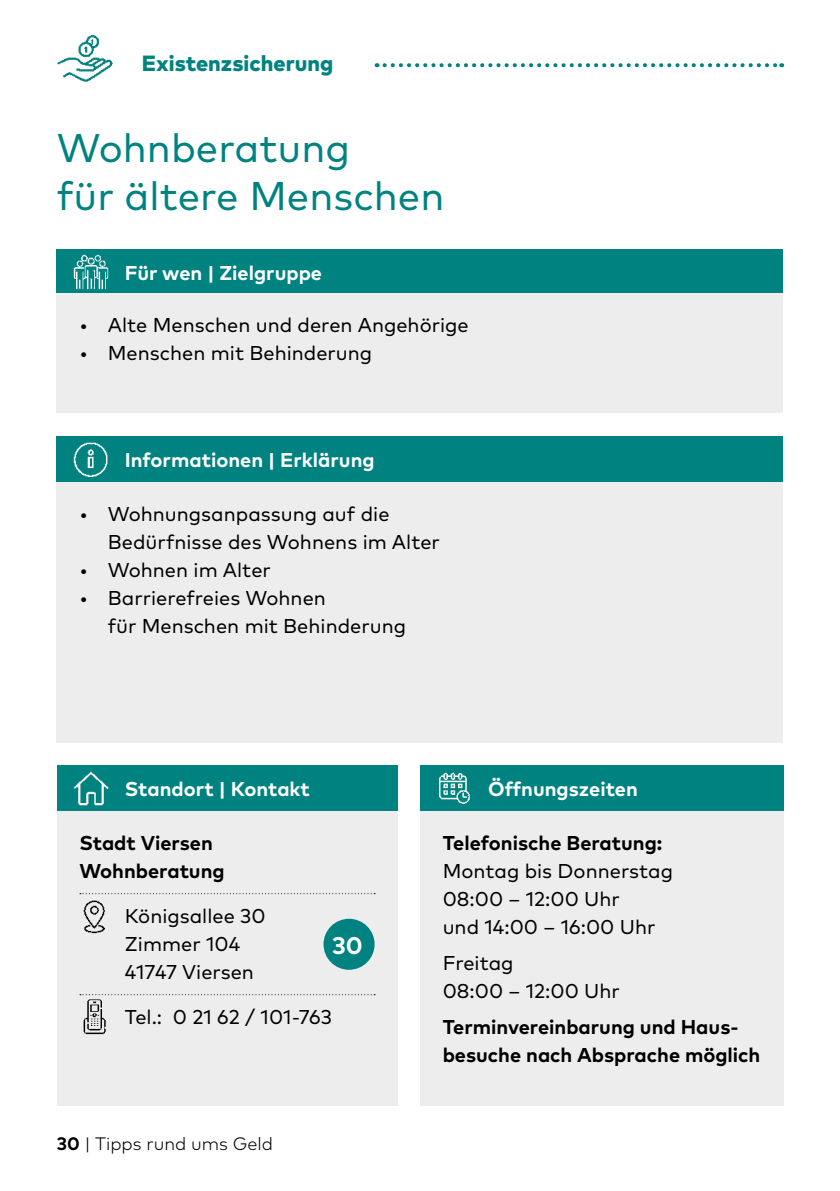
<style>
.page{position:relative;width:840px;height:1191px;background:#fff}
.page>*{position:absolute;margin:0;border:0;box-sizing:border-box;transform-origin:0 0}
.t1{font:40px/48px "Mark Pro";color:#008380}
.t2{font:700 24px "Mark Pro";color:#fff}
.t3{font:800 22px "Mark Pro";color:#008380}
.t4{font:20px/28px "Mark Pro";color:#000}
.t5{font:700 20px/28px "Mark Pro";color:#000}
.t6{font:700 20px "Mark Pro";color:#fff}
.t7{font:300 18px "Mark Pro";color:#000}
.s1{font-weight:700}
</style>
<div class="page">
<div style="left:57px;top:249px;width:725px;height:46px;background:#008380"></div>
<div style="left:57px;top:437px;width:725px;height:45px;background:#008380"></div>
<div style="left:57px;top:293px;width:725px;height:119px;background:#ededed"></div>
<div style="left:57px;top:482px;width:725px;height:261px;background:#ededed"></div>
<img style="left:73px;top:254px;width:36px;height:36px">
<img style="left:73px;top:442px;width:35px;height:35px">
<div style="left:57px;top:765px;width:340px;height:46px;background:#008380"></div>
<div style="left:57px;top:811px;width:340px;height:295px;background:#ededed"></div>
<svg style="left:80px;top:893px;width:295px;height:1px"></svg>
<svg style="left:80px;top:994px;width:295px;height:1px"></svg>
<img style="left:83px;top:900px;width:22px;height:34px">
<img style="left:83px;top:999px;width:23px;height:36px">
<img style="left:73px;top:771px;width:36px;height:35px">
<div style="left:420px;top:765px;width:362px;height:46px;background:#008380"></div>
<div style="left:420px;top:811px;width:362px;height:295px;background:#ededed"></div>
<img style="left:439px;top:772px;width:31px;height:32px">
<div style="left:323px;top:918px;width:51px;height:51px;background:#008380;border-radius:50%"></div>
<img style="left:57px;top:35px;width:56px;height:47px">
<svg style="left:384px;top:63px;width:397px;height:4px"></svg>
<p class="t3" style="left:142px;top:46px;width:193px">Existenzsicherung</p>
<h1 class="t1" style="left:57px;top:121px;width:389px">Wohnberatung<br>für ältere Menschen</h1>
<p class="t6" style="left:125px;top:258px;width:199px">Für wen | Zielgruppe</p>
<p class="t4" style="left:79px;top:309px;width:390px">• Alte Menschen und deren Angehörige</p>
<p class="t4" style="left:79px;top:337px;width:294px">• Menschen mit Behinderung</p>
<p class="t6" style="left:125px;top:445px;width:251px">Informationen | Erklärung</p>
<p class="t4" style="left:108px;top:498px;width:333px;text-indent:-28px">• Wohnungsanpassung auf die<br>Bedürfnisse des Wohnens im Alter</p>
<p class="t4" style="left:79px;top:554px;width:193px">• Wohnen im Alter</p>
<p class="t4" style="left:108px;top:582px;width:300px;text-indent:-28px">• Barrierefreies Wohnen<br>für Menschen mit Behinderung</p>
<p class="t6" style="left:125px;top:774px;width:186px">Standort | Kontakt</p>
<p class="t5" style="left:79px;top:826px;width:147px">Stadt Viersen<br>Wohnberatung</p>
<p class="t4" style="left:125px;top:900px;width:142px">Königsallee 30<br>Zimmer 104<br>41747 Viersen</p>
<p class="t4" style="left:125px;top:1001px;width:208px">Tel.: 0 21 62 / 101-763</p>
<p class="t2" style="left:332px;top:927px;width:32px">30</p>
<p class="t7" style="left:57px;top:1130px;width:218px"><span class="s1">30</span> | Tipps rund ums Geld</p>
<p class="t6" style="left:488px;top:774px;width:151px">Öffnungszeiten</p>
<p class="t5" style="left:442px;top:826px;width:221px">Telefonische Beratung:</p>
<p class="t4" style="left:442px;top:855px;width:232px">Montag bis Donnerstag<br>08:00 – 12:00 Uhr<br>und 14:00 – 16:00 Uhr</p>
<p class="t4" style="left:442px;top:947px;width:179px">Freitag<br>08:00 – 12:00 Uhr</p>
<p class="t5" style="left:442px;top:1010px;width:319px">Terminvereinbarung und Haus&shy;besuche nach Absprache möglich</p>
</div>
